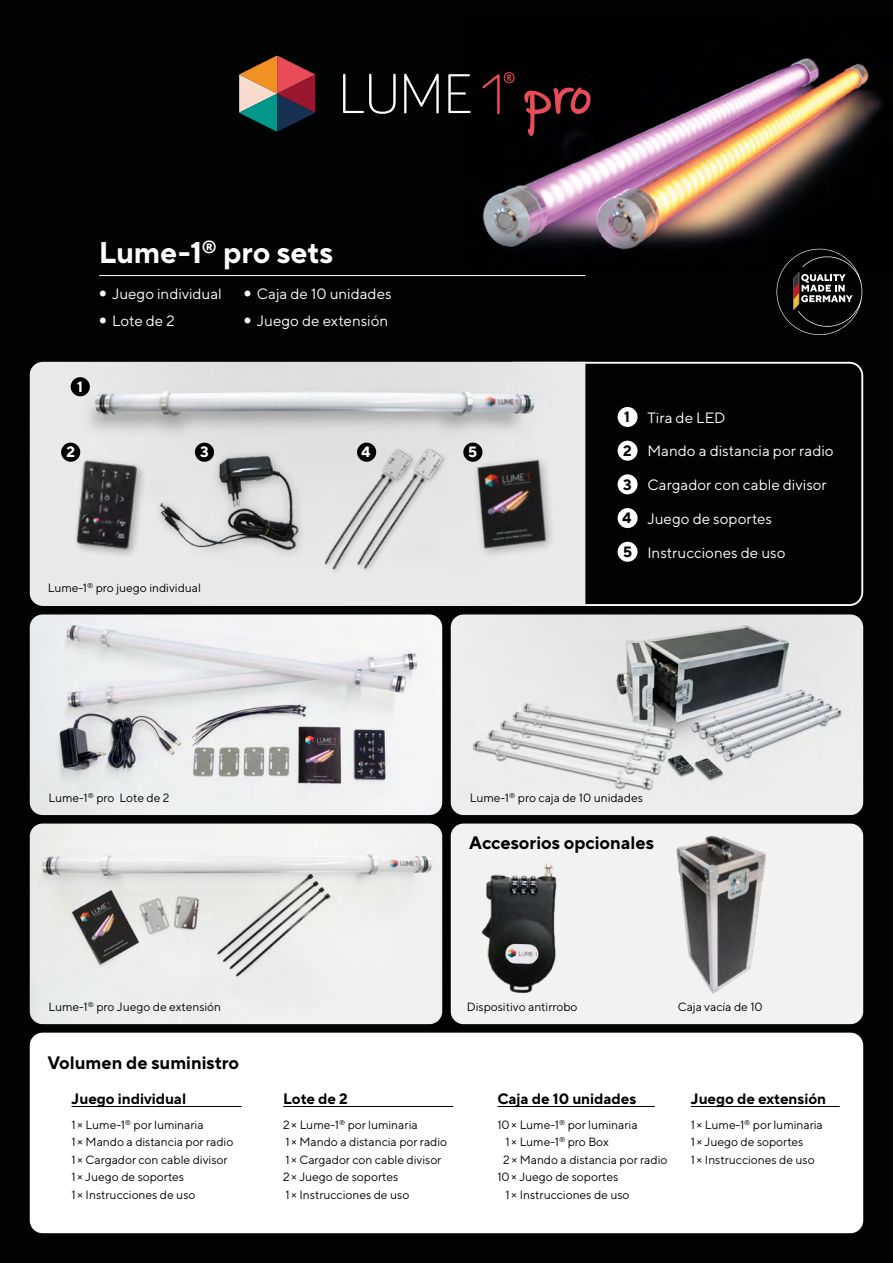
<style>
.page{position:relative;width:893px;height:1263px;background:#010202}
.page>*{position:absolute;margin:0;border:0;box-sizing:border-box;transform-origin:0 0}
.t1{font:700 30px "TT Norms Pro";letter-spacing:-.005em;color:#fff}
.t2{font:700 18px "TT Norms Pro";color:#000}
.t3{font:15px/26.4px "TT Norms Pro";letter-spacing:.005em;color:#fff}
.t4{font:700 15px "TT Norms Pro";color:#000}
.t5{font:700 15px "TT Norms Pro";color:#fff}
.t6{font:12px/17.5px "TT Norms Pro";color:#000}
.s1{font-weight:700;color:#000}
</style>
<div class="page">
<svg style="left:511px;top:361px;width:353px;height:245px"></svg>
<img style="left:459px;top:58px;width:423px;height:192px">
<img style="left:30px;top:362px;width:555px;height:244px">
<img style="left:451px;top:614px;width:412px;height:201px">
<img style="left:30px;top:614px;width:412px;height:201px">
<img style="left:30px;top:823px;width:412px;height:201px">
<div style="left:73px;top:457px;width:75px;height:103px;background:#000;opacity:.3"></div>
<img style="left:54px;top:455px;width:97px;height:97px">
<img style="left:445px;top:437px;width:131px;height:142px">
<img style="left:151px;top:437px;width:161px;height:137px">
<img style="left:301px;top:440px;width:168px;height:141px">
<div style="left:30px;top:1033px;width:833px;height:200px;background:#fff;border-radius:13px"></div>
<div style="left:451px;top:823px;width:412px;height:201px;background:#f2f2f2;border-radius:13px"></div>
<div style="left:71px;top:377px;width:19px;height:19px;background:#000;border-radius:50%"></div>
<div style="left:61px;top:443px;width:19px;height:19px;background:#000;border-radius:50%"></div>
<div style="left:195px;top:443px;width:19px;height:19px;background:#000;border-radius:50%"></div>
<div style="left:357px;top:443px;width:19px;height:19px;background:#000;border-radius:50%"></div>
<div style="left:463px;top:443px;width:19px;height:19px;background:#000;border-radius:50%"></div>
<svg style="left:776px;top:249px;width:86px;height:86px"></svg>
<img style="left:482px;top:862px;width:75px;height:131px">
<hr style="left:99px;top:275px;width:486px;height:1px;background:#fff">
<img style="left:665px;top:823px;width:117px;height:171px">
<div style="left:618px;top:407px;width:20px;height:20px;background:#fff;border-radius:50%"></div>
<div style="left:618px;top:441px;width:20px;height:20px;background:#fff;border-radius:50%"></div>
<div style="left:618px;top:474px;width:20px;height:20px;background:#fff;border-radius:50%"></div>
<div style="left:618px;top:508px;width:20px;height:20px;background:#fff;border-radius:50%"></div>
<div style="left:618px;top:542px;width:20px;height:20px;background:#fff;border-radius:50%"></div>
<hr style="left:72px;top:1106px;width:170px;height:1px;background:#000">
<hr style="left:283px;top:1106px;width:170px;height:1px;background:#000">
<hr style="left:497px;top:1106px;width:158px;height:1px;background:#000">
<hr style="left:691px;top:1106px;width:149px;height:1px;background:#000">
<svg style="left:482px;top:72px;width:33px;height:42px"></svg>
<svg style="left:343px;top:74px;width:53px;height:40px"></svg>
<svg style="left:404px;top:74px;width:35px;height:40px"></svg>
<svg style="left:448px;top:74px;width:23px;height:39px"></svg>
<svg style="left:239px;top:56px;width:76px;height:76px"></svg>
<svg style="left:524px;top:87px;width:67px;height:49px"></svg>
<svg style="left:459px;top:127px;width:41px;height:10px"></svg>
<h1 class="t1" style="left:99px;top:233px;width:236px">Lume-1<sup>®</sup> pro sets</h1>
<p class="t3" style="left:112px;top:280px;width:111px">Juego individual<br>Lote de 2</p>
<p class="t3" style="left:257px;top:280px;width:136px">Caja de 10 unidades<br>Juego de extensión</p>
<p class="t5" style="left:77px;top:377px;width:7px">1</p>
<p class="t5" style="left:66px;top:442px;width:10px">2</p>
<p class="t5" style="left:200px;top:442px;width:10px">3</p>
<p class="t5" style="left:361px;top:442px;width:10px">4</p>
<p class="t5" style="left:468px;top:442px;width:11px">5</p>
<p class="t6" style="left:48px;top:579px;width:155px">Lume-1<sup>®</sup> pro juego individual</p>
<p class="t3" style="left:624px;top:404px;width:103px"><span class="s1">1</span> Tira de LED</p>
<p class="t3" style="left:623px;top:437px;width:212px"><span class="s1">2</span> Mando a distancia por radio</p>
<p class="t3" style="left:623px;top:471px;width:205px"><span class="s1">3</span> Cargador con cable divisor</p>
<p class="t3" style="left:622px;top:505px;width:151px"><span class="s1">4</span> Juego de soportes</p>
<p class="t3" style="left:623px;top:538px;width:164px"><span class="s1">5</span> Instrucciones de uso</p>
<p class="t6" style="left:49px;top:788px;width:122px">Lume-1<sup>®</sup> pro Lote de 2</p>
<p class="t6" style="left:470px;top:789px;width:175px">Lume-1<sup>®</sup> pro caja de 10 unidades</p>
<p class="t6" style="left:49px;top:997px;width:174px">Lume-1<sup>®</sup> pro Juego de extensión</p>
<h2 class="t2" style="left:47px;top:1050px;width:193px">Volumen de suministro</h2>
<h2 class="t2" style="left:469px;top:831px;width:186px">Accesorios opcionales</h2>
<p class="t6" style="left:467px;top:997px;width:112px">Dispositivo antirrobo</p>
<p class="t6" style="left:678px;top:997px;width:86px">Caja vacía de 10</p>
<p class="t4" style="left:72px;top:1089px;width:116px">Juego individual</p>
<p class="t4" style="left:283px;top:1089px;width:66px">Lote de 2</p>
<p class="t4" style="left:497px;top:1089px;width:140px">Caja de 10 unidades</p>
<p class="t4" style="left:691px;top:1089px;width:137px">Juego de extensión</p>
<p class="t6" style="left:72px;top:1115px;width:163px">1 × Lume-1<sup>®</sup> por luminaria<br>1 × Mando a distancia por radio<br>1 × Cargador con cable divisor<br>1 × Juego de soportes<br>1 × Instrucciones de uso</p>
<p class="t6" style="left:497px;top:1115px;width:142px">10× Lume-1<sup>®</sup> por luminaria</p>
<p class="t6" style="left:283px;top:1115px;width:165px">2× Lume-1<sup>®</sup> por luminaria<br>1 × Mando a distancia por radio<br>1 × Cargador con cable divisor<br>2× Juego de soportes<br>1 × Instrucciones de uso</p>
<p class="t6" style="left:691px;top:1115px;width:134px">1 × Lume-1<sup>®</sup> por luminaria<br>1 × Juego de soportes<br>1 × Instrucciones de uso</p>
<p class="t6" style="left:506px;top:1133px;width:105px">1 × Lume-1<sup>®</sup> pro Box</p>
<p class="t6" style="left:503px;top:1150px;width:166px">2× Mando a distancia por radio</p>
<p class="t6" style="left:497px;top:1168px;width:122px">10× Juego de soportes</p>
<p class="t6" style="left:506px;top:1185px;width:125px">1 × Instrucciones de uso</p>
</div>
